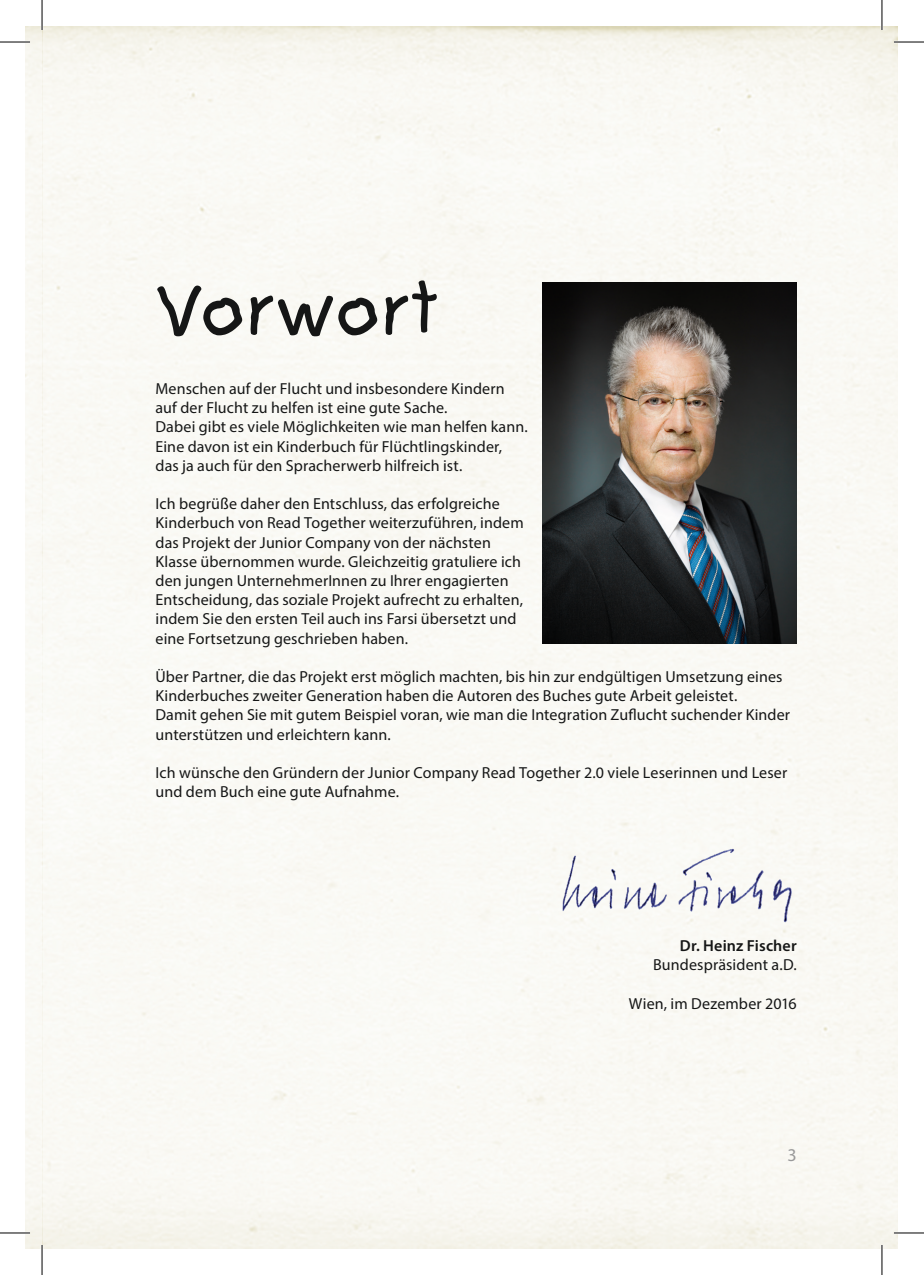
<style>
.page{position:relative;width:924px;height:1275px;background:#fff}
.page>*{position:absolute;margin:0;border:0;box-sizing:border-box;transform-origin:0 0}
.t1{font:67.4px "Kids";letter-spacing:.02em;color:#151616}
.t2{font:18px "Myriad Pro";color:#999}
.t3{font:16px/19.2px "Myriad Pro";letter-spacing:.01em;color:#151616}
.t4{font:600 16px "Myriad Pro";letter-spacing:.01em;color:#151616}
</style>
<div class="page">
<div style="left:25px;top:27px;width:871px;height:1221px;background:#faf9f4"></div>
<img style="left:558px;top:843px;width:238px;height:83px">
<img style="left:542px;top:282px;width:254px;height:362px">
<hr style="left:0;top:41px;width:30px;height:2px;background:#fff">
<hr style="left:893px;top:41px;width:30px;height:2px;background:#fff">
<hr style="left:0;top:1231px;width:30px;height:3px;background:#fff">
<hr style="left:893px;top:1231px;width:30px;height:3px;background:#fff">
<hr style="left:41px;top:0;width:2px;height:30px;background:#fff">
<hr style="left:41px;top:1245px;width:2px;height:30px;background:#fff">
<hr style="left:880px;top:0;width:2px;height:30px;background:#fff">
<hr style="left:880px;top:1245px;width:2px;height:30px;background:#fff">
<hr style="left:0;top:42px;width:30px;height:1px;background:#000">
<hr style="left:893px;top:42px;width:30px;height:1px;background:#000">
<hr style="left:0;top:1232px;width:30px;height:1px;background:#000">
<hr style="left:893px;top:1232px;width:30px;height:1px;background:#000">
<hr style="left:42px;top:0;width:1px;height:30px;background:#000">
<hr style="left:42px;top:1245px;width:1px;height:30px;background:#000">
<hr style="left:881px;top:0;width:1px;height:30px;background:#000">
<hr style="left:881px;top:1245px;width:1px;height:30px;background:#000">
<h1 class="t1" style="left:155px;top:269px;width:286px">Vorwort</h1>
<p class="t3" style="left:155px;top:379px;width:373px">Menschen auf der Flucht und insbesondere Kindern auf der Flucht zu helfen ist eine gute Sache.<br>Dabei gibt es viele Möglichkeiten wie man helfen kann.<br>Eine davon ist ein Kinderbuch für Flüchtlingskinder, das ja auch für den Spracherwerb hilfreich ist.</p>
<p class="t3" style="left:155px;top:494px;width:369px">Ich begrüße daher den Entschluss, das erfolgreiche Kinderbuch von Read Together weiterzuführen, indem das Projekt der Junior Company von der nächsten Klasse übernommen wurde. Gleichzeitig gratuliere ich den jungen UnternehmerInnen zu Ihrer engagierten Entscheidung, das soziale Projekt aufrecht zu erhalten, indem Sie den ersten Teil auch ins Farsi übersetzt und eine Fortsetzung geschrieben haben.</p>
<p class="t3" style="left:155px;top:667px;width:636px">Über Partner, die das Projekt erst möglich machten, bis hin zur endgültigen Umsetzung eines Kinderbuches zweiter Generation haben die Autoren des Buches gute Arbeit geleistet.<br>Damit gehen Sie mit gutem Beispiel voran, wie man die Integration Zuflucht suchender Kinder unterstützen und erleichtern kann.</p>
<p class="t3" style="left:155px;top:763px;width:633px">Ich wünsche den Gründern der Junior Company Read Together 2.0 viele Leserinnen und Leser und dem Buch eine gute Aufnahme.</p>
<p class="t4" style="left:679px;top:935px;width:118px">Dr. Heinz Fischer</p>
<p class="t3" style="left:652px;top:955px;width:145px">Bundespräsident a.D.</p>
<p class="t3" style="left:628px;top:993px;width:169px">Wien, im Dezember 2016</p>
<p class="t2" style="left:787px;top:1144px;width:11px">3</p>
</div>
